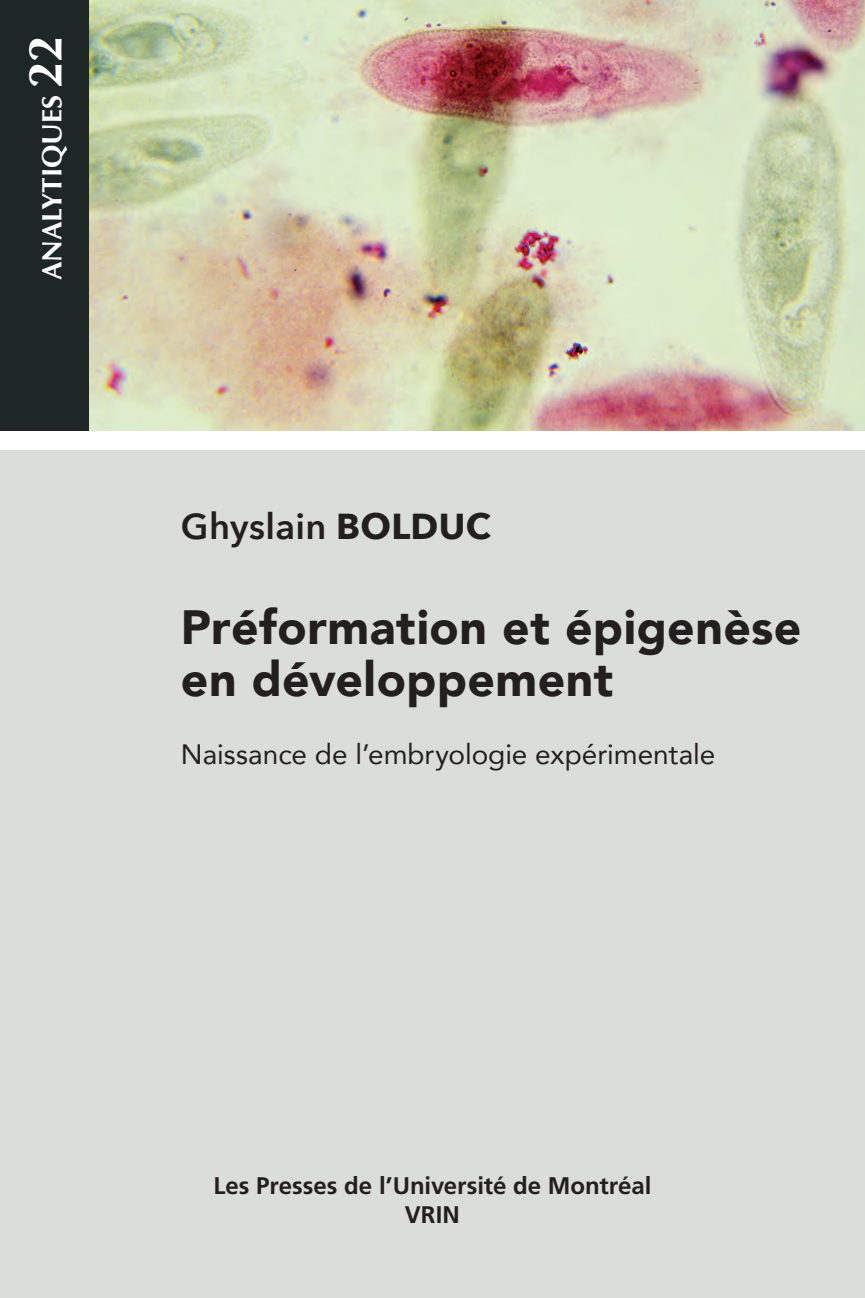
<style>
.page{position:relative;width:865px;height:1298px;background:#fff}
.page>*{position:absolute;margin:0;border:0;box-sizing:border-box;transform-origin:0 0}
.t1{font:900 48px/52px "Avenir";letter-spacing:.01em;color:#231f20}
.t2{font:600 36px "Avenir Next";letter-spacing:.01em;color:#231f20}
.t3{font:28px "Avenir";color:#231f20}
.t4{font:700 28px "Optima LT Std";color:#fff}
.t5{font:700 24px "Frutiger";color:#231f20}
.s1{font-size:48px}
.s2{font-weight:700}
</style>
<div class="page">
<div style="left:0;top:0;width:864px;height:1298px;background:#dbddda"></div>
<img style="left:89px;top:0;width:775px;height:431px">
<div style="left:0;top:0;width:89px;height:431px;background:#1f2626"></div>
<div style="left:0;top:431px;width:864px;height:18px;background:#fff"></div>
<p class="t4" style="left:36px;top:280px;width:247px;rotate:-90deg">ANALYTIQUES <span class="s1">22</span></p>
<p class="t2" style="left:181px;top:496px;width:311px">Ghyslain <span class="s2">BOLDUC</span></p>
<p class="t1" style="left:181px;top:600px;width:621px">Préformation et épigenèse en développement</p>
<p class="t3" style="left:181px;top:732px;width:536px">Naissance de l’embryologie expérimentale</p>
<p class="t5" style="left:213px;top:1172px;width:439px">Les Presses de l’Université de Montréal</p>
<p class="t5" style="left:405px;top:1201px;width:57px">VRIN</p>
</div>
